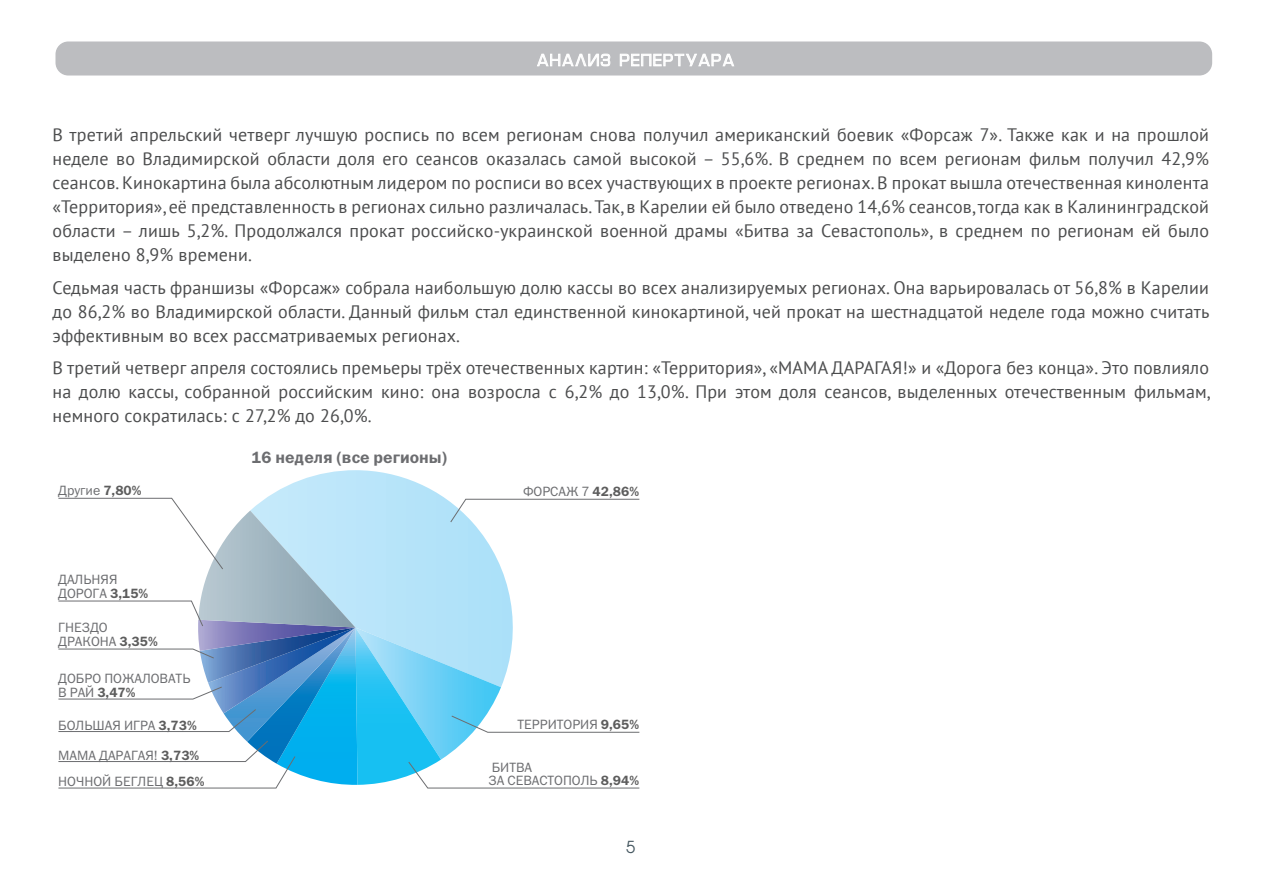
<style>
.page{position:relative;width:1263px;height:893px;background:#fff}
.page>*{position:absolute;margin:0;border:0;box-sizing:border-box;transform-origin:0 0}
.текст{font:18px/24px "PT Sans";letter-spacing:.01em;color:#4b4c4d;text-align:justify}
.t1{font:16.5px "Franklin Gothic Demi C";color:#6c6d70}
.t2{font:16.5px "Avant Garde Gothic Cyr";color:#455760}
.t3{font:13.5px/13.5px "Franklin Gothic Book C";color:#6c6d70}
.s1{font-family:"Franklin Gothic Demi C";color:#5d5d5d}
</style>
<div class="page">
<div style="left:56px;top:41px;width:1156px;height:35px;background:#bcbdc0;border-radius:13px"></div>
<svg style="left:537px;top:53px;width:74px;height:14px"></svg>
<svg style="left:619px;top:53px;width:115px;height:14px"></svg>
<svg style="left:268px;top:470px;width:175px;height:27px"></svg>
<svg style="left:58px;top:497px;width:582px;height:292px"></svg>
<p class="текст" style="left:53px;top:123px;width:1158px">В третий апрельский четверг лучшую роспись по всем регионам снова получил американский боевик «Форсаж 7». Также как и на прошлой неделе во Владимирской области доля его сеансов оказалась самой высокой – 55,6%. В среднем по всем регионам фильм получил 42,9% сеансов. Кинокартина была абсолютным лидером по росписи во всех участвующих в проекте регионах. В прокат вышла отечественная кинолента «Территория», её представленность в регионах сильно различалась. Так, в Карелии ей было отведено 14,6% сеансов, тогда как в Калининградской области – лишь 5,2%. Продолжался прокат российско-украинской военной драмы «Битва за Севастополь», в среднем по регионам ей было выделено 8,9% времени.</p>
<p class="текст" style="left:53px;top:275px;width:1158px">Седьмая часть франшизы «Форсаж» собрала наибольшую долю кассы во всех анализируемых регионах. Она варьировалась от 56,8% в Карелии до 86,2% во Владимирской области. Данный фильм стал единственной кинокартиной, чей прокат на шестнадцатой неделе года можно считать эффективным во всех рассматриваемых регионах.</p>
<p class="текст" style="left:53px;top:356px;width:1159px">В третий четверг апреля состоялись премьеры трёх отечественных картин: «Территория», «МАМА ДАРАГАЯ!» и «Дорога без конца». Это повлияло на долю кассы, собранной российским кино: она возросла с 6,2% до 13,0%. При этом доля сеансов, выделенных отечественным фильмам, немного сократилась: с 27,2% до 26,0%.</p>
<p class="t3" style="left:58px;top:484px;width:85px">Другие <span class="s1">7,80%</span></p>
<p class="t3" style="left:58px;top:573px;width:92px">ДАЛЬНЯЯ<br>ДОРОГА <span class="s1">3,15%</span></p>
<p class="t3" style="left:58px;top:621px;width:101px">ГНЕЗДО<br>ДРАКОНА <span class="s1">3,35%</span></p>
<p class="t3" style="left:58px;top:672px;width:134px">ДОБРО ПОЖАЛОВАТЬ<br>В РАЙ <span class="s1">3,47%</span></p>
<p class="t3" style="left:58px;top:718px;width:140px">БОЛЬШАЯ ИГРА <span class="s1">3,73%</span></p>
<p class="t3" style="left:58px;top:748px;width:143px">МАМА ДАРАГАЯ! <span class="s1">3,73%</span></p>
<p class="t3" style="left:58px;top:774px;width:148px">НОЧНОЙ БЕГЛЕЦ <span class="s1">8,56%</span></p>
<p class="t1" style="left:251px;top:448px;width:197px">16 неделя (все регионы)</p>
<p class="t3" style="left:523px;top:484px;width:118px">ФОРСАЖ 7 <span class="s1">42,86%</span></p>
<p class="t3" style="left:518px;top:717px;width:123px">ТЕРРИТОРИЯ <span class="s1">9,65%</span></p>
<p class="t3" style="left:488px;top:760px;width:152px">БИТВА<br>ЗА СЕВАСТОПОЛЬ <span class="s1">8,94%</span></p>
<p class="t2" style="left:626px;top:837px;width:11px">5</p>
</div>
